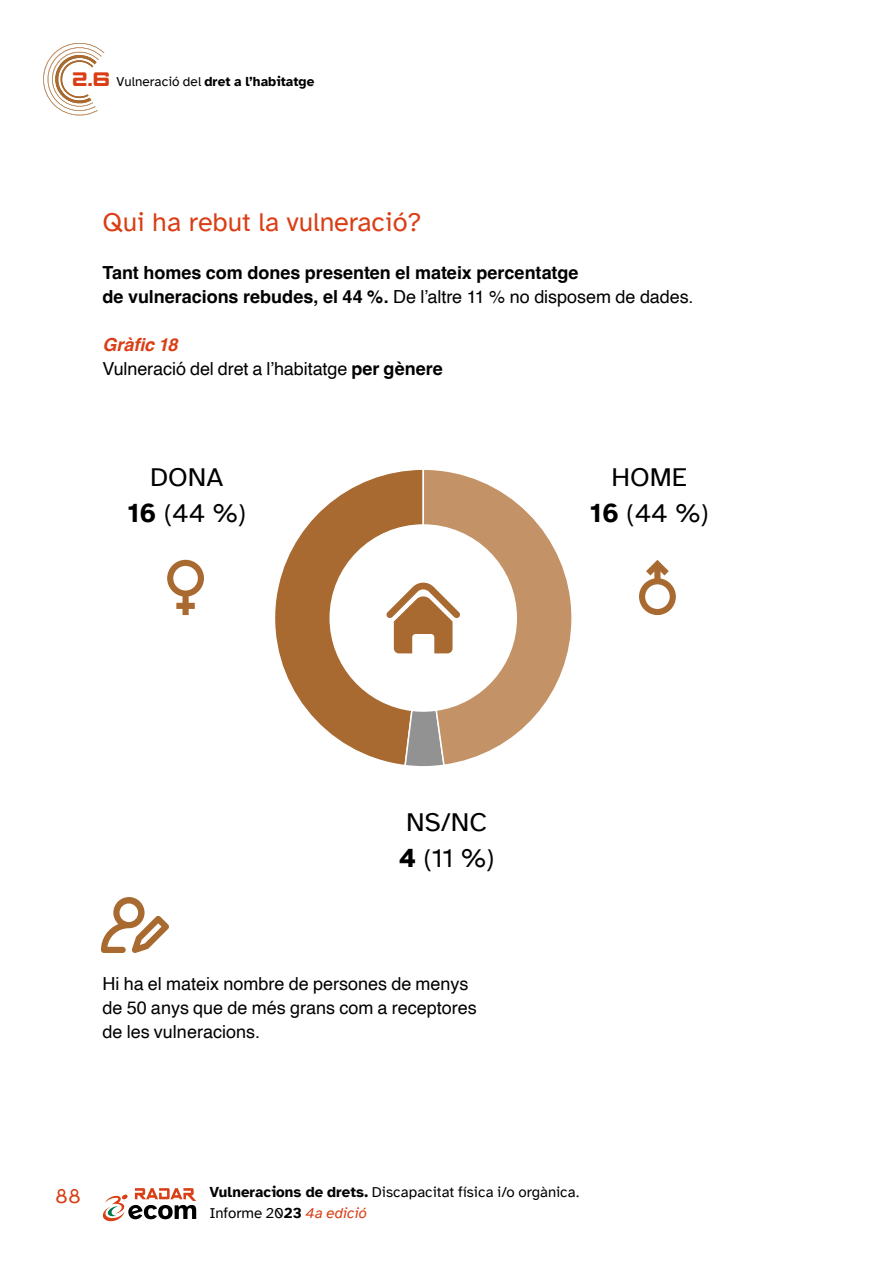
<style>
.page{position:relative;width:893px;height:1263px;background:#fff}
.page>*{position:absolute;margin:0;border:0;box-sizing:border-box;transform-origin:0 0}
.t1{font:27px/36px "Atkinson Hyperlegible";color:#000;text-align:center}
.t2{font:27px "Atkinson Hyperlegible";color:#d93e15}
.t3{font:21px "Atkinson Hyperlegible";color:#d93e15}
.t4{font:18px/24px "Helvetica";color:#000}
.t5{font:700 18px/24px "Helvetica";color:#000}
.t6{font:15px/21px "Atkinson Hyperlegible";color:#000}
.t7{font:700 13.5px "Atkinson Hyperlegible";letter-spacing:.005em;color:#000}
.s1{font-family:"Strike Fighter";font-weight:400;font-size:21px;color:#d93e15}
.s2{font-weight:400}
.s3{font-weight:700;font-style:italic;color:#d93e15}
.s4{font-weight:700}
.s5{font-style:italic;color:#d93e15}
</style>
<div class="page">
<svg style="left:102px;top:1188px;width:94px;height:34px"></svg>
<svg style="left:275px;top:474px;width:111px;height:288px"></svg>
<svg style="left:386px;top:470px;width:186px;height:296px"></svg>
<svg style="left:101px;top:897px;width:68px;height:56px"></svg>
<svg style="left:639px;top:560px;width:37px;height:55px"></svg>
<svg style="left:167px;top:560px;width:37px;height:55px"></svg>
<svg style="left:43px;top:43px;width:62px;height:73px"></svg>
<p class="t7" style="left:72px;top:73px;width:244px"><span class="s1">2.6</span> <span class="s2">Vulneració del</span> dret a l’habitatge</p>
<h1 class="t2" style="left:102px;top:207px;width:321px">Qui ha rebut la vulneració?</h1>
<p class="t5" style="left:102px;top:263px;width:593px">Tant homes com dones presenten el mateix percentatge<br>de vulneracions rebudes, el 44 %. <span class="s2">De l’altre 11 % no disposem de dades.</span></p>
<p class="t4" style="left:102px;top:333px;width:342px"><span class="s3">Gràfic 18<br></span>Vulneració del dret a l’habitatge <span class="s4">per gènere</span></p>
<h1 class="t1" style="left:127px;top:459px;width:120px">DONA<br><span class="s4">16</span> (44 %)</h1>
<h1 class="t1" style="left:590px;top:459px;width:120px">HOME<br><span class="s4">16</span> (44 %)</h1>
<h1 class="t1" style="left:399px;top:804px;width:96px;text-align:left">NS/NC<br><span class="s4">4</span> (11 %)</h1>
<p class="t4" style="left:102px;top:972px;width:376px">Hi ha el mateix nombre de persones de menys de 50 anys que de més grans com a receptores de les vulneracions.</p>
<p class="t3" style="left:55px;top:1184px;width:27px">88</p>
<p class="t6" style="left:209px;top:1182px;width:371px"><span class="s4">Vulneracions de drets.</span> Discapacitat física i/o orgànica.<br>Informe 20<span class="s4">23</span> <span class="s5">4a edició</span></p>
</div>
